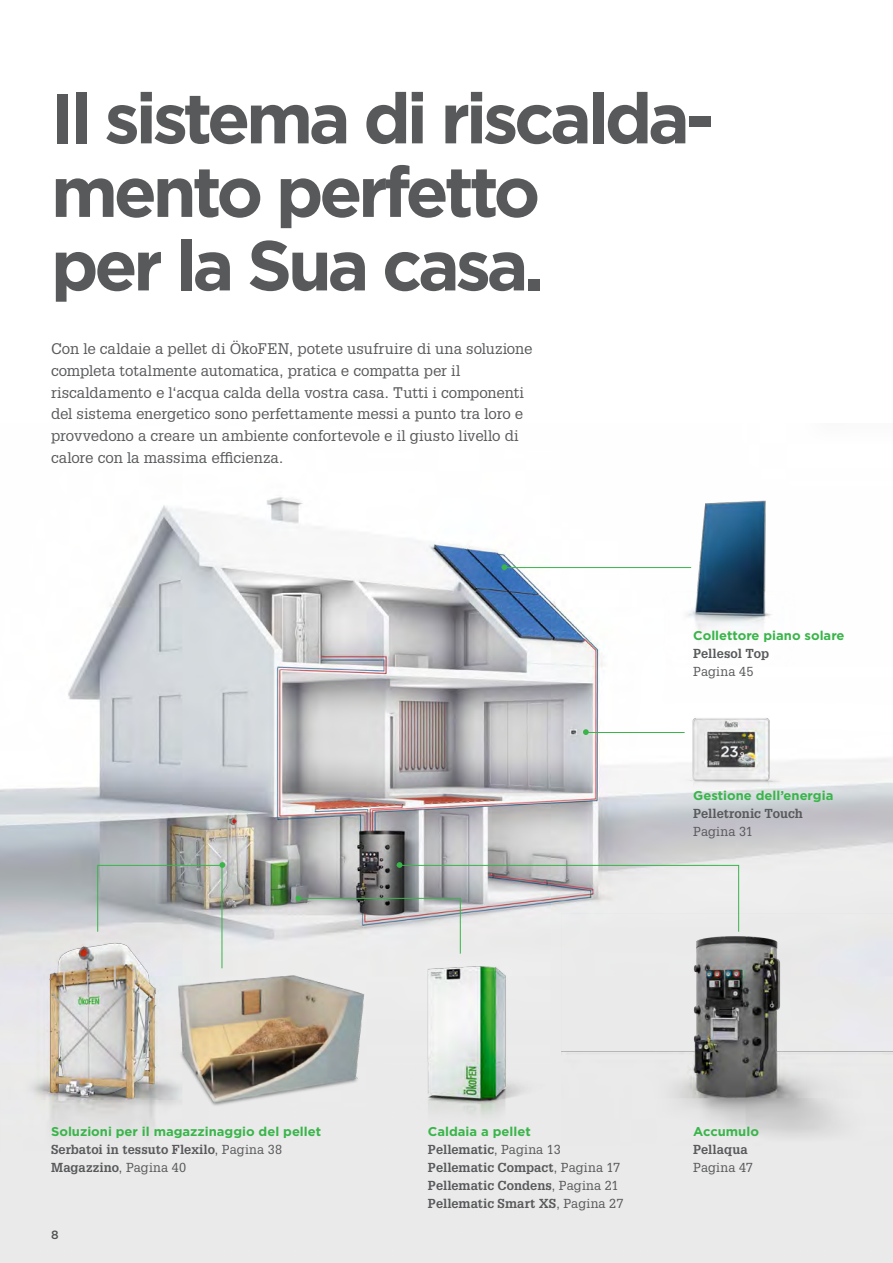
<style>
.page{position:relative;width:893px;height:1263px;background:#fff}
.page>*{position:absolute;margin:0;border:0;box-sizing:border-box;transform-origin:0 0}
.t1{font:700 70.5px/73.5px "Gotham";letter-spacing:-.06em;color:#58595b}
.t2{font:15px/21.8px "Glypha LT Pro";color:#58595b}
.t3{font:700 12.75px/18px "Glypha LT Pro";color:#58595b}
.t4{font:700 12.75px "Gotham";color:#39b54a}
.t5{font:12.75px "Glypha LT Pro";letter-spacing:.015em;color:#58595b}
.t6{font:500 12px "Gotham";color:#58595b}
.s1{font-weight:400}
</style>
<div class="page">
<img style="left:0;top:497px;width:893px;height:766px">
<svg style="left:501px;top:564px;width:6px;height:6px"></svg>
<img style="left:208px;top:946px;width:166px;height:172px">
<img style="left:374px;top:954px;width:189px;height:199px">
<img style="left:0;top:917px;width:20px;height:233px">
<img style="left:20px;top:917px;width:188px;height:233px">
<img style="left:562px;top:913px;width:331px;height:232px">
<hr style="left:585px;top:732px;width:100px;height:1px;background:#39b54a">
<svg style="left:583px;top:729px;width:6px;height:6px"></svg>
<svg style="left:296px;top:862px;width:443px;height:92px;background:#cbcccc"></svg>
<svg style="left:97px;top:862px;width:128px;height:107px;background:#bec2c0"></svg>
<img style="left:666px;top:713px;width:128px;height:92px">
<img style="left:659px;top:497px;width:170px;height:173px">
<hr style="left:502px;top:567px;width:189px;height:1px;background:#39b54a">
<h1 class="t1" style="left:51px;top:80px;width:665px">Il sistema di riscalda&shy;mento perfetto<br>per la Sua casa.</h1>
<p class="t2" style="left:51px;top:338px;width:483px">Con le caldaie a pellet di ÖkoFEN, potete usufruire di una soluzione completa totalmente automatica, pratica e compatta per il riscaldamento e l‘acqua calda della vostra casa. Tutti i componenti del sistema energetico sono perfettamente messi a punto tra loro e provvedono a creare un ambiente confortevole e il giusto livello di calore con la massima efficienza.</p>
<p class="t4" style="left:693px;top:628px;width:153px">Collettore piano solare</p>
<p class="t3" style="left:693px;top:644px;width:77px">Pellesol Top</p>
<p class="t5" style="left:693px;top:664px;width:62px">Pagina 45</p>
<p class="t4" style="left:693px;top:788px;width:142px">Gestione dell’energia</p>
<p class="t3" style="left:693px;top:804px;width:111px">Pelletronic Touch</p>
<p class="t5" style="left:693px;top:824px;width:61px">Pagina 31</p>
<p class="t4" style="left:51px;top:1124px;width:272px">Soluzioni per il magazzinaggio del pellet</p>
<p class="t3" style="left:51px;top:1140px;width:233px">Serbatoi in tessuto Flexilo<span class="s1">, Pagina 38<br></span>Magazzino<span class="s1">, Pagina 40</span></p>
<p class="t6" style="left:51px;top:1227px;width:9px">8</p>
<p class="t4" style="left:428px;top:1124px;width:104px">Caldaia a pellet</p>
<p class="t3" style="left:428px;top:1140px;width:197px">Pellematic<span class="s1">, Pagina 13<br></span>Pellematic Compact<span class="s1">, Pagina 17<br></span>Pellematic Condens<span class="s1">, Pagina 21<br></span>Pellematic Smart XS<span class="s1">, Pagina 27</span></p>
<p class="t4" style="left:693px;top:1124px;width:67px">Accumulo</p>
<p class="t3" style="left:693px;top:1140px;width:56px">Pellaqua</p>
<p class="t5" style="left:693px;top:1160px;width:61px">Pagina 47</p>
</div>
